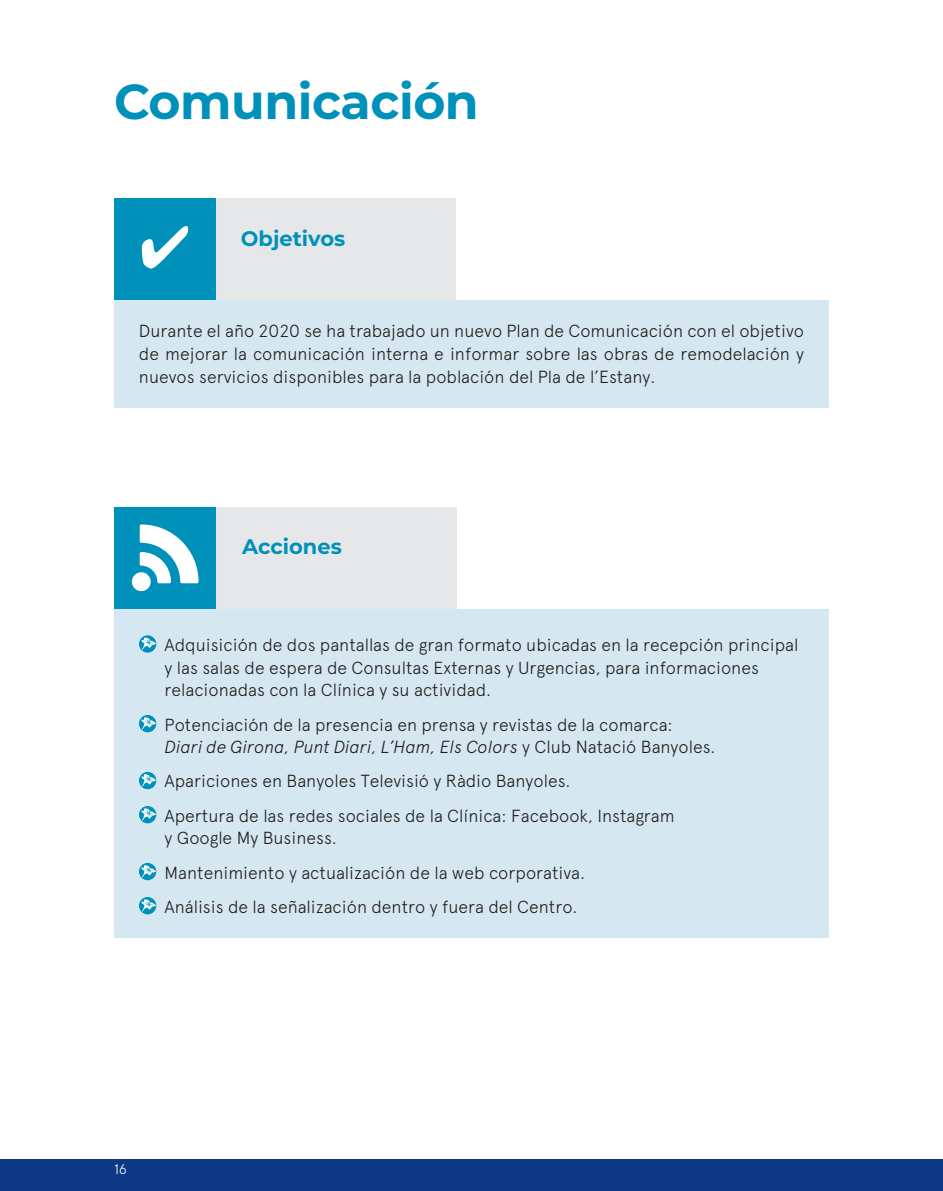
<style>
.page{position:relative;width:943px;height:1191px;background:#fff}
.page>*{position:absolute;margin:0;border:0;box-sizing:border-box;transform-origin:0 0}
.t1{font:700 49px "Montserrat";letter-spacing:-.01em;color:#0091bb}
.t2{font:700 21px "Montserrat";color:#0091bb}
.t3{font:300 17.5px/22.8px "Apercu";color:#231f20}
.t4{font:300 14px "Apercu";color:#fff}
.s1{color:#fff}
.s2{font-style:italic}
</style>
<div class="page">
<div style="left:114px;top:300px;width:714px;height:108px;background:#d5e8f1"></div>
<div style="left:215px;top:198px;width:240px;height:102px;background:#e6e7e9"></div>
<div style="left:114px;top:198px;width:102px;height:102px;background:#0091bb"></div>
<div style="left:216px;top:507px;width:241px;height:101px;background:#e6e7e9"></div>
<div style="left:114px;top:507px;width:102px;height:101px;background:#0091bb"></div>
<div style="left:114px;top:609px;width:714px;height:328px;background:#d5e8f1"></div>
<div style="left:139px;top:635px;width:17px;height:17px;background:#0091bb;border-radius:50%"></div>
<svg style="left:141px;top:637px;width:15px;height:13px"></svg>
<div style="left:139px;top:715px;width:17px;height:17px;background:#0091bb;border-radius:50%"></div>
<svg style="left:141px;top:717px;width:15px;height:12px"></svg>
<div style="left:139px;top:772px;width:17px;height:17px;background:#0091bb;border-radius:50%"></div>
<svg style="left:141px;top:774px;width:15px;height:12px"></svg>
<div style="left:139px;top:806px;width:17px;height:17px;background:#0091bb;border-radius:50%"></div>
<svg style="left:141px;top:808px;width:15px;height:12px"></svg>
<div style="left:139px;top:863px;width:17px;height:17px;background:#0091bb;border-radius:50%"></div>
<svg style="left:141px;top:865px;width:15px;height:12px"></svg>
<svg style="left:139px;top:897px;width:17px;height:17px"></svg>
<svg style="left:141px;top:899px;width:15px;height:12px"></svg>
<svg style="left:132px;top:524px;width:66px;height:67px"></svg>
<div style="left:0;top:1159px;width:943px;height:32px;background:#0d3884"></div>
<h1 class="t1" style="left:114px;top:67px;width:366px">Comunicación</h1>
<p class="t2" style="left:140px;top:223px;width:207px"><span class="s1">✔</span> Objetivos</p>
<p class="t3" style="left:139px;top:320px;width:666px;text-align:justify">Durante el año 2020 se ha trabajado un nuevo Plan de Comunicación con el objetivo de mejorar la comunicación interna e informar sobre las obras de remodelación y nuevos servicios disponibles para la población del Pla de l’Estany.</p>
<p class="t2" style="left:242px;top:532px;width:101px">Acciones</p>
<p class="t3" style="left:165px;top:633px;width:635px">Adquisición de dos pantallas de gran formato ubicadas en la recepción principal y las salas de espera de Consultas Externas y Urgencias, para informaciones relacionadas con la Clínica y su actividad.</p>
<p class="t3" style="left:165px;top:713px;width:552px">Potenciación de la presencia en prensa y revistas de la comarca:<br><span class="s2">Diari de Girona, Punt Diari, L’Ham, Els Colors</span> y Club Natació Banyoles.</p>
<p class="t3" style="left:165px;top:764px;width:511px;line-height:34.1px">Apariciones en Banyoles Televisió y Ràdio Banyoles.<br>Apertura de las redes sociales de la Clínica: Facebook, Instagram</p>
<p class="t3" style="left:165px;top:821px;width:422px;line-height:34.1px">y Google My Business.<br>Mantenimiento y actualización de la web corporativa.<br>Análisis de la señalización dentro y fuera del Centro.</p>
<p class="t4" style="left:114px;top:1160px;width:14px">16</p>
</div>
